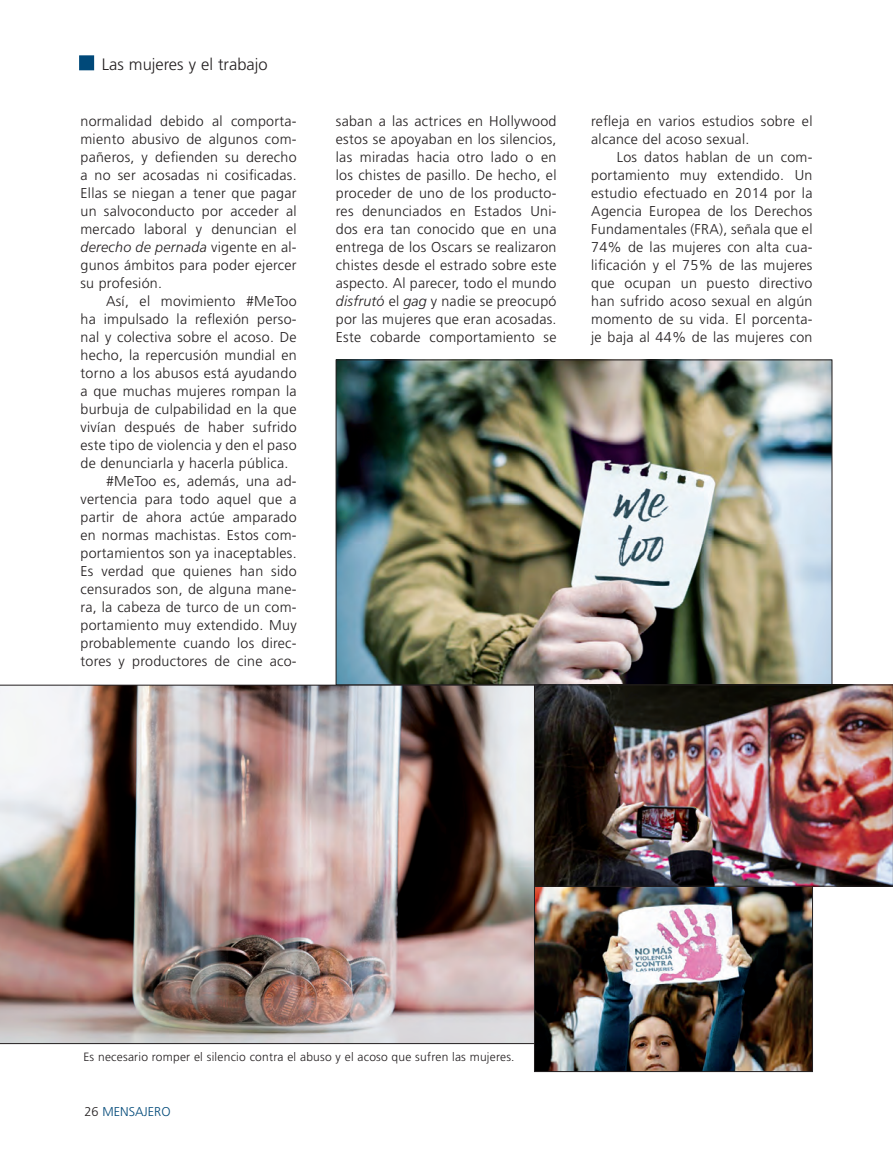
<style>
.page{position:relative;width:893px;height:1156px;background:#fff}
.page>*{position:absolute;margin:0;border:0;box-sizing:border-box;transform-origin:0 0}
.t1{font:300 16.5px "Frutiger LT Std";color:#231f20}
.TEXTO{font:300 14.25px/18px "Frutiger LT Std";letter-spacing:.02em;color:#231f20;text-align:justify}
.t2{font:300 12.75px "Frutiger LT Std";color:#004979}
.PIE{font:300 12px "Frutiger LT Std";letter-spacing:.02em;color:#231f20}
.s1{font-style:italic}
.s2{color:#231f20}
</style>
<div class="page">
<div style="left:79px;top:55px;width:15px;height:15px;background:#004979;border:1px solid #004979"></div>
<img style="left:338px;top:362px;width:491px;height:321px">
<div style="left:336px;top:360px;width:495px;height:325px;border:1px solid #231f20"></div>
<img style="left:0;top:685px;width:534px;height:359px">
<img style="left:536px;top:888px;width:274px;height:182px">
<div style="left:534px;top:886px;width:278px;height:186px;border:1px solid #231f20"></div>
<img style="left:536px;top:687px;width:354px;height:197px">
<div style="left:534px;top:685px;width:358px;height:201px;border:1px solid #231f20"></div>
<p class="t1" style="left:102px;top:55px;width:167px">Las mujeres y el trabajo</p>
<p class="TEXTO" style="left:80px;top:112px;width:218px">normalidad debido al comporta&shy;miento abusivo de algunos com&shy;pañeros, y defienden su derecho a no ser acosadas ni cosificadas.<br>Ellas se niegan a tener que pagar un salvoconducto por acceder al mercado laboral y denuncian el <span class="s1">derecho de pernada</span> vigente en al&shy;gunos ámbitos para poder ejercer su profesión.</p>
<p class="TEXTO" style="left:80px;top:292px;width:218px;text-indent:26px">Así, el movimiento #MeToo ha impulsado la reflexión perso&shy;nal y colectiva sobre el acoso. De hecho, la repercusión mundial en torno a los abusos está ayudando a que muchas mujeres rompan la burbuja de culpabilidad en la que vivían después de haber sufrido este tipo de violencia y den el paso de denunciarla y hacerla pública.</p>
<p class="TEXTO" style="left:80px;top:472px;width:218px;text-indent:26px">#MeToo es, además, una ad&shy;vertencia para todo aquel que a partir de ahora actúe amparado en normas machistas. Estos com&shy;portamientos son ya inaceptables.<br>Es verdad que quienes han sido censurados son, de alguna mane&shy;ra, la cabeza de turco de un com&shy;portamiento muy extendido. Muy probablemente cuando los direc&shy;tores y productores de cine aco-</p>
<p class="TEXTO" style="left:336px;top:112px;width:222px">saban a las actrices en Hollywood estos se apoyaban en los silencios, las miradas hacia otro lado o en los chistes de pasillo. De hecho, el proceder de uno de los producto&shy;res denunciados en Estados Uni&shy;dos era tan conocido que en una entrega de los Oscars se realizaron chistes desde el estrado sobre este aspecto. Al parecer, todo el mundo <span class="s1">disfrutó</span> el <span class="s1">gag</span> y nadie se preocupó por las mujeres que eran acosadas.<br>Este cobarde comportamiento se</p>
<p class="TEXTO" style="left:591px;top:112px;width:223px">refleja en varios estudios sobre el alcance del acoso sexual.</p>
<p class="TEXTO" style="left:591px;top:148px;width:223px;text-indent:26px">Los datos hablan de un com&shy;portamiento muy extendido. Un estudio efectuado en 2014 por la Agencia Europea de los Derechos Fundamentales (FRA), señala que el 74% de las mujeres con alta cua&shy;lificación y el 75% de las mujeres que ocupan un puesto directivo han sufrido acoso sexual en algún momento de su vida. El porcenta&shy;je baja al 44% de las mujeres con</p>
<p class="PIE" style="left:83px;top:1050px;width:432px">Es necesario romper el silencio contra el abuso y el acoso que sufren las mujeres.</p>
<p class="t2" style="left:84px;top:1104px;width:88px"><span class="s2">26</span> MENSAJERO</p>
</div>
